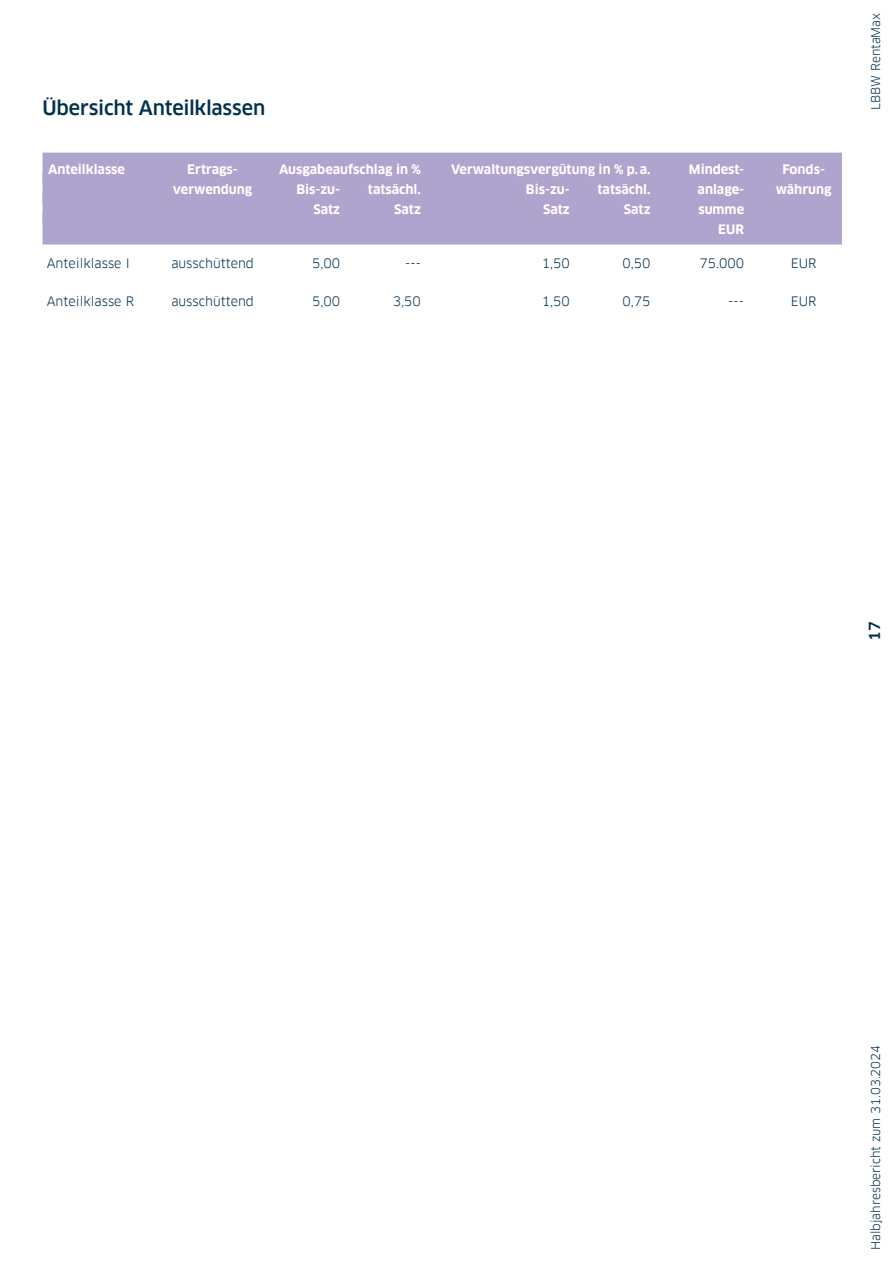
<style>
.page{position:relative;width:893px;height:1263px;background:#fff}
.page>*{position:absolute;margin:0;border:0;box-sizing:border-box;transform-origin:0 0}
.t1{font:500 19.5px "Clanfor LBBW";letter-spacing:-.01em;color:#00314e}
.t2{font:500 15px "Clanfor LBBW";color:#00314e}
.t3{font:700 12.75px/20.1px "Clanfor LBBW";color:#fff;text-align:right}
.t4{font:12.75px "Clanfor LBBW";color:#00314e}
.t5{font:12px "Clanfor LBBW";color:#00314e}
</style>
<div class="page">
<div style="left:43px;top:153px;width:799px;height:31px;background:#aea4cd"></div>
<div style="left:43px;top:173px;width:799px;height:31px;background:#aea4cd"></div>
<div style="left:43px;top:193px;width:799px;height:31px;background:#aea4cd"></div>
<div style="left:43px;top:213px;width:799px;height:31px;background:#aea4cd"></div>
<h1 class="t1" style="left:43px;top:96px;width:224px">Übersicht Anteilklassen</h1>
<p class="t3" style="left:48px;top:159px;width:78px">Anteilklasse</p>
<p class="t3" style="left:187px;top:159px;width:52px">Ertrags-</p>
<p class="t3" style="left:279px;top:159px;width:143px">Ausgabeaufschlag in %</p>
<p class="t3" style="left:451px;top:159px;width:201px">Verwaltungsvergütung in % p.a.</p>
<p class="t3" style="left:689px;top:159px;width:57px">Mindest-</p>
<p class="t3" style="left:782px;top:159px;width:44px">Fonds-</p>
<p class="t3" style="left:173px;top:179px;width:81px">verwendung</p>
<p class="t3" style="left:296px;top:179px;width:45px">Bis-zu-</p>
<p class="t3" style="left:368px;top:179px;width:55px">tatsächl.</p>
<p class="t3" style="left:526px;top:179px;width:45px">Bis-zu-</p>
<p class="t3" style="left:598px;top:179px;width:55px">tatsächl.</p>
<p class="t3" style="left:698px;top:179px;width:48px">anlage-</p>
<p class="t3" style="left:776px;top:179px;width:57px">währung</p>
<p class="t3" style="left:313px;top:199px;width:28px">Satz</p>
<p class="t3" style="left:394px;top:199px;width:28px">Satz</p>
<p class="t3" style="left:543px;top:199px;width:28px">Satz</p>
<p class="t3" style="left:624px;top:199px;width:28px">Satz</p>
<p class="t3" style="left:698px;top:199px;width:47px">summe<br>EUR</p>
<p class="t4" style="left:47px;top:256px;width:84px">Anteilklasse I</p>
<p class="t4" style="left:171px;top:256px;width:84px">ausschüttend</p>
<p class="t4" style="left:312px;top:256px;width:30px">5,00</p>
<p class="t4" style="left:405px;top:256px;width:17px">---</p>
<p class="t4" style="left:542px;top:256px;width:30px">1,50</p>
<p class="t4" style="left:622px;top:256px;width:30px">0,50</p>
<p class="t4" style="left:699px;top:256px;width:46px">75.000</p>
<p class="t4" style="left:791px;top:256px;width:27px">EUR</p>
<p class="t4" style="left:47px;top:294px;width:89px">Anteilklasse R</p>
<p class="t4" style="left:171px;top:294px;width:84px">ausschüttend</p>
<p class="t4" style="left:312px;top:294px;width:30px">5,00</p>
<p class="t4" style="left:393px;top:294px;width:30px">3,50</p>
<p class="t4" style="left:542px;top:294px;width:30px">1,50</p>
<p class="t4" style="left:622px;top:294px;width:30px">0,75</p>
<p class="t4" style="left:728px;top:294px;width:17px">---</p>
<p class="t4" style="left:791px;top:294px;width:27px">EUR</p>
<p class="t5" style="left:869px;top:110px;width:99px;rotate:-90deg">LBBW RentaMax</p>
<p class="t2" style="left:866px;top:641px;width:21px;rotate:-90deg">17</p>
<p class="t5" style="left:869px;top:1250px;width:207px;rotate:-90deg">Halbjahresbericht zum 31.03.2024</p>
</div>
